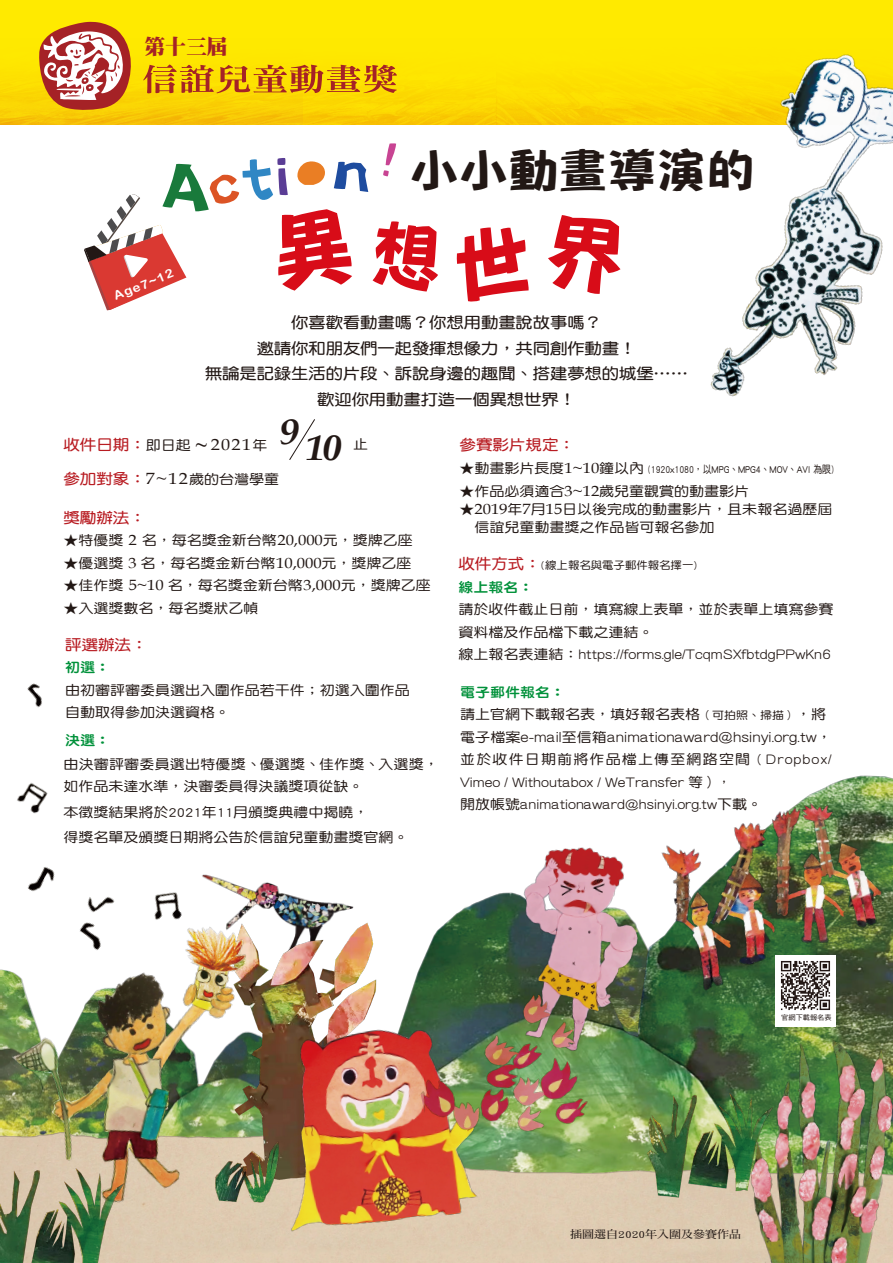
<style>
.page{position:relative;width:893px;height:1263px;background:#fff}
.page>*{position:absolute;margin:0;border:0;box-sizing:border-box;transform-origin:0 0}
.t1{font:800 47.1px "AR Qiao Hei B5";letter-spacing:-.005em;color:#221815;scale:1.05 1}
.t2{font:italic 700 35.4px "Book Antiqua";color:#221815;scale:1.11 1}
.t3{font:23.4px "Book Antiqua";color:#221815;scale:.89 1}
.t4{font:21.15px "DF Ming Std W12";color:#a52226}
.t5{font:15.6px/25.5px "DF Yuan Std W7";color:#221815;text-align:center;scale:1.11 1}
.t6{font:14.85px "DF Yuan Std W7";color:#b81c22;scale:1.11 1}
.t7{font:13.5px/22.5px "DF Yuan Std W5";color:#221815;scale:1.11 1}
.t8{font:13.5px "DF Yuan Std W5";letter-spacing:.08em;color:#221815;scale:1.11 1}
.t9{font:13.5px "DF Yuan Std W8";color:#00913a;scale:1.11 1}
.t10{font:500 12.9px "ARR Gothic 1";letter-spacing:.005em;color:#221815;scale:1.11 1}
.t11{font:500 12.15px/22.5px "ARR Gothic 1";color:#221815;scale:1.11 1}
.t12{font:12px "Arial Rounded MT Bold";color:#fff;scale:1.11 1}
.t13{font:10.8px "DF Yuan Std W5";color:#221815;scale:1.06 1}
.t14{font:10.8px "DF Ming Std W7";color:#221815;scale:1.11 1}
.t15{font:10.5px "DF Yuan Std W5";letter-spacing:-.01em;color:#221815;scale:.85 1}
.t16{font:7.2px "DF Hei Std W5";color:#221815}
.s1{font-family:"DF Yuan Std W5";font-size:13.5px;color:#221815}
.s2{font-family:"Book Antiqua";font-size:16.2px;color:#221815}
.s3{font-family:"DF Yuan Std W7";font-size:14.85px;color:#b81c22}
.s4{font-family:"Book Antiqua";font-size:16.2px}
.s5{font-family:"Book Antiqua";font-size:14.85px}
.s6{font-size:13.5px}
.s7{font-family:"DF Yuan Std W5";font-weight:400;font-size:13.5px}
.s8{font-size:10.8px}
.s9{font-size:12.15px}
.s10{font-family:"ARR Gothic 1";font-weight:500;font-size:12.15px}
</style>
<div class="page">
<img style="left:0;top:121px;width:496px;height:4px">
<div style="left:0;top:0;width:893px;height:121px;background:linear-gradient(to bottom,#fff100,#fad402)"></div>
<img style="left:307px;top:899px;width:70px;height:88px">
<img style="left:499px;top:1030px;width:394px;height:233px">
<img style="left:676px;top:5px;width:217px;height:392px">
<img style="left:772px;top:775px;width:121px;height:255px">
<img style="left:0;top:874px;width:307px;height:389px">
<img style="left:0;top:1169px;width:132px;height:94px">
<img style="left:206px;top:1138px;width:27px;height:67px">
<img style="left:415px;top:822px;width:390px;height:264px">
<img style="left:61px;top:874px;width:145px;height:91px">
<img style="left:17px;top:782px;width:31px;height:32px">
<img style="left:27px;top:683px;width:15px;height:25px">
<img style="left:647px;top:1093px;width:134px;height:120px">
<img style="left:9px;top:867px;width:60px;height:39px">
<img style="left:233px;top:987px;width:292px;height:266px">
<img style="left:402px;top:978px;width:220px;height:186px">
<svg style="left:457px;top:227px;width:72px;height:75px"></svg>
<svg style="left:548px;top:215px;width:72px;height:79px"></svg>
<svg style="left:84px;top:143px;width:354px;height:167px"></svg>
<svg style="left:289px;top:419px;width:26px;height:41px"></svg>
<svg style="left:39px;top:22px;width:96px;height:89px"></svg>
<svg style="left:143px;top:65px;width:254px;height:28px;background:#db980e"></svg>
<div style="left:775px;top:955px;width:60px;height:71px;background:#fff"></div>
<img style="left:780px;top:960px;width:51px;height:51px">
<h3 class="t4" style="left:144px;top:35px;width:85px">第十三屆</h3>
<p class="t12" style="left:112px;top:290px;width:59px;rotate:-22deg">Age7~12</p>
<h1 class="t1" style="left:410px;top:146px;width:331px">小小動畫導演的</h1>
<p class="t5" style="left:205px;top:309px;width:437px">你喜歡看動畫嗎？你想用動畫說故事嗎？<br>邀請你和朋友們一起發揮想像力，共同創作動畫！<br>無論是記錄生活的片段、訴說身邊的趣聞、搭建夢想的城堡⋯⋯歡迎你用動畫打造一個異想世界！</p>
<h2 class="t2" style="left:279px;top:411px;width:19px">9</h2>
<h2 class="t2" style="left:306px;top:427px;width:34px">10</h2>
<p class="t6" style="left:63px;top:437px;width:185px">收件日期：<span class="s1">即日起</span> <span class="s2">2021</span><span class="s1">年</span></p>
<p class="t7" style="left:63px;top:468px;width:196px"><span class="s3">參加對象：</span><span class="s4">7~12</span>歲的台灣學童</p>
<h3 class="t3" style="left:195px;top:431px;width:16px">~</h3>
<p class="t7" style="left:353px;top:433px;width:15px">止</p>
<p class="t6" style="left:63px;top:509px;width:76px">獎勵辦法：</p>
<p class="t7" style="left:63px;top:529px;width:316px">★特優獎 <span class="s5">2</span> 名，每名獎金新台幣<span class="s5">20,000</span>元，獎牌乙座</p>
<p class="t7" style="left:63px;top:551px;width:315px">★優選獎 <span class="s5">3</span> 名，每名獎金新台幣<span class="s5">10,000</span>元，獎牌乙座</p>
<p class="t7" style="left:63px;top:574px;width:332px">★佳作獎 <span class="s5">5~10</span> 名，每名獎金新台幣<span class="s5">3,000</span>元，獎牌乙座</p>
<p class="t7" style="left:63px;top:596px;width:177px">★入選獎數名，每名獎狀乙幀</p>
<p class="t6" style="left:65px;top:637px;width:76px">評選辦法：</p>
<p class="t9" style="left:65px;top:660px;width:42px">初選：</p>
<p class="t7" style="left:65px;top:679px;width:312px">由初審評審委員選出入圍作品若干件；初選入圍作品自動取得參加決選資格。</p>
<p class="t9" style="left:65px;top:732px;width:42px">決選：</p>
<p class="t7" style="left:63px;top:752px;width:340px">由決審評審委員選出特優獎、優選獎、佳作獎、入選獎，如作品未達水準，決審委員得決議獎項從缺。</p>
<p class="t7" style="left:63px;top:799px;width:312px;line-height:25.5px">本徵獎結果將於2021年11月頒獎典禮中揭曉，<br>得獎名單及頒獎日期將公告於信誼兒童動畫獎官網。</p>
<p class="t6" style="left:460px;top:437px;width:106px">參賽影片規定：</p>
<p class="t15" style="left:460px;top:463px;width:442px"><span class="s6">★動畫影片長度</span><span class="s5">1~10</span><span class="s6">鐘以內</span> (1920x1080，以MPG、MPG4、MOV、AVI 為限)</p>
<p class="t7" style="left:460px;top:479px;width:263px">★作品必須適合<span class="s5">3~12</span>歲兒童觀賞的動畫影片</p>
<p class="t7" style="left:474px;top:499px;width:324px;line-height:18px;text-indent:-15px">★<span class="s5">2019</span>年<span class="s5">7</span>月<span class="s5">15</span>日以後完成的動畫影片，且未報名過歷屆信誼兒童動畫獎之作品皆可報名參加</p>
<p class="t13" style="left:458px;top:560px;width:227px"><span class="s3">收件方式：</span>(線上報名與電子郵件報名擇一)</p>
<p class="t9" style="left:458px;top:580px;width:69px">線上報名：</p>
<p class="t7" style="left:458px;top:598px;width:339px">請於收件截止日前，填寫線上表單，並於表單上填寫參賽資料檔及作品檔下載之連結。</p>
<p class="t11" style="left:458px;top:644px;width:337px"><span class="s7">線上報名表連結：</span>https://forms.gle/TcqmSXfbtdgPPwKn6</p>
<p class="t9" style="left:460px;top:685px;width:96px">電子郵件報名：</p>
<p class="t7" style="left:460px;top:703px;width:331px">請上官網下載報名表，填好報名表格<span class="s8">（可拍照、掃描）</span>，將</p>
<p class="t10" style="left:460px;top:731px;width:336px"><span class="s7">電子檔案</span>e-mail<span class="s7">至信箱</span>animationaward@hsinyi.org.tw<span class="s7">，</span></p>
<p class="t8" style="left:460px;top:752px;width:336px">並於收件日期前將作品檔上傳至網路空間<span class="s9">（</span><span class="s10">Dropbox/</span></p>
<p class="t11" style="left:460px;top:772px;width:274px">Vimeo / Withoutabox / WeTransfer <span class="s7">等），<br>開放帳號</span>animationaward@hsinyi.org.tw<span class="s7">下載。</span></p>
<p class="t16" style="left:781px;top:1014px;width:52px">官網下載報名表</p>
<p class="t14" style="left:570px;top:1228px;width:155px">插圖選自2020年入圍及參賽作品</p>
</div>
